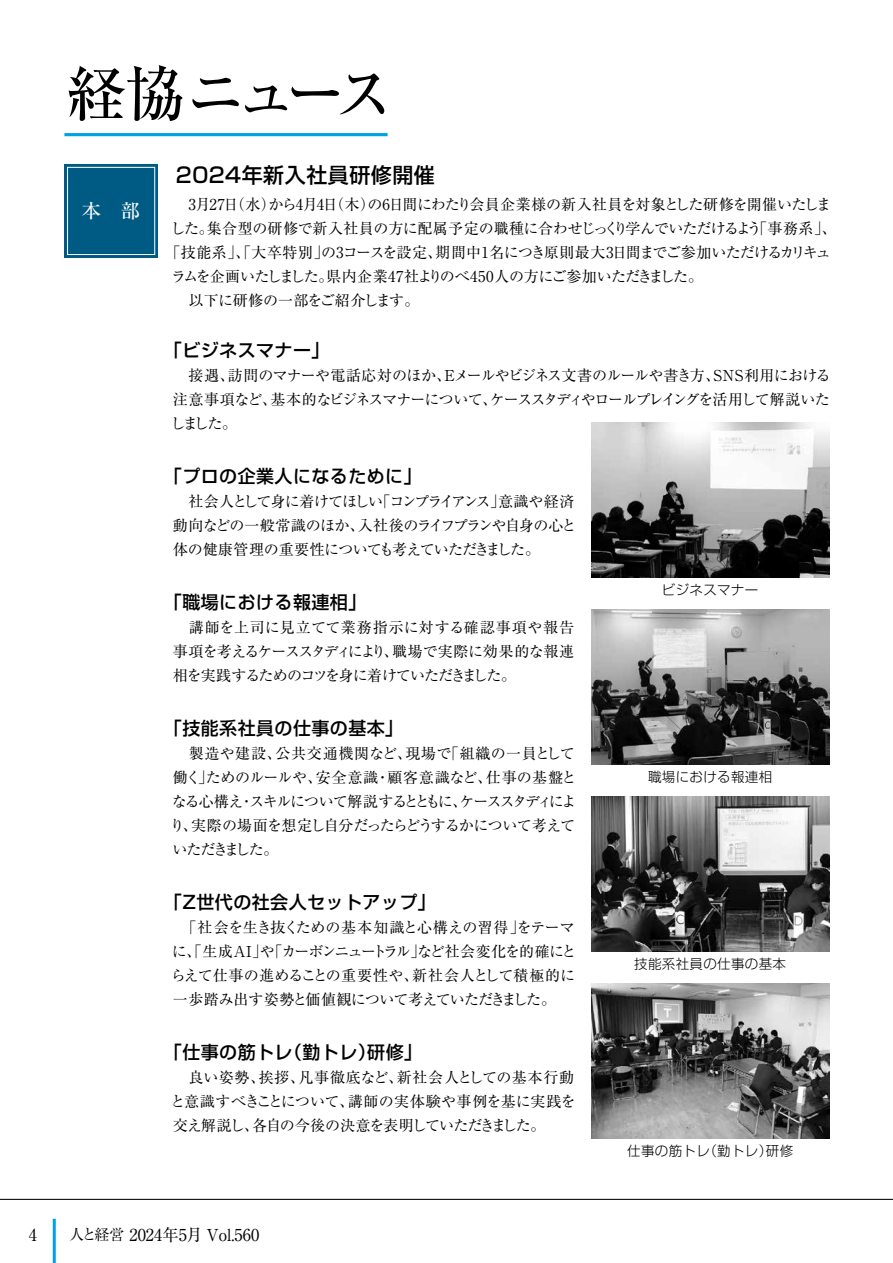
<style>
.page{position:relative;width:893px;height:1263px;background:#fff}
.page>*{position:absolute;margin:0;border:0;box-sizing:border-box;transform-origin:0 0}
.t1{font:500 60px "Ryumin Pr 5";letter-spacing:-.16em;color:#000}
.t2{font:500 21px "Shin Go Pr 5";letter-spacing:.025em;color:#000}
.t3{font:500 19.5px "Ryumin Pr 5";color:#fff}
.t4{font:500 18px "Shin Go Pr 5";letter-spacing:.025em;color:#000}
.t5{font:16.5px "Ryumin Pr 5";color:#000}
.t6{font:16.5px "Ryumin Pr 6";color:#000}
.t7{font:15px/24px "Ryumin Pr 5";letter-spacing:-.055em;color:#000;text-align:justify}
.t8{font:15px "Ryumin Pr 5";letter-spacing:-.015em;color:#000}
.t9{font:15px "Ryumin Pr 5";letter-spacing:-.035em;color:#000}
.t10{font:15px "Ryumin Pr 5";letter-spacing:-.02em;color:#000}
.t11{font:300 13.5px "Shin Go Pr 5";letter-spacing:.025em;color:#000}
.s1{font-size:15px}
</style>
<div class="page">
<hr style="left:0;top:1199px;width:893px;height:1px;background:#000">
<hr style="left:53px;top:1219px;width:3px;height:44px;background:#00a0e9">
<div style="left:64px;top:164px;width:94px;height:94px;background:#005b84"></div>
<div style="left:67px;top:167px;width:88px;height:88px;border:1px solid #fff"></div>
<img style="left:591px;top:423px;width:238px;height:155px">
<img style="left:591px;top:610px;width:238px;height:154px">
<img style="left:591px;top:797px;width:238px;height:154px">
<img style="left:591px;top:984px;width:238px;height:154px">
<hr style="left:64px;top:133px;width:324px;height:3px;background:#00a0e9">
<h1 class="t1" style="left:66px;top:46px;width:330px">経協ニュース</h1>
<h3 class="t3" style="left:81px;top:196px;width:60px">本　部</h3>
<h2 class="t2" style="left:176px;top:157px;width:261px">2024年新入社員研修開催</h2>
<p class="t7" style="left:173px;top:192px;width:660px">　3月27日（水）から4月4日（木）の6日間にわたり会員企業様の新入社員を対象とした研修を開催いたしま</p>
<p class="t8" style="left:170px;top:217px;width:668px">した。集合型の研修で新入社員の方に配属予定の職種に合わせじっくり学んでいただけるよう「事務系」、</p>
<p class="t7" style="left:165px;top:240px;width:667px">「技能系」、「大卒特別」の3コースを設定、期間中1名につき原則最大3日間までご参加いただけるカリキュ</p>
<p class="t9" style="left:171px;top:265px;width:533px">ラムを企画いたしました。県内企業47社よりのべ450人の方にご参加いただきました。</p>
<p class="t10" style="left:173px;top:289px;width:248px">　以下に研修の一部をご紹介します。</p>
<p class="t4" style="left:164px;top:335px;width:167px">「ビジネスマナー」</p>
<p class="t7" style="left:170px;top:363px;width:662px">　接遇、訪問のマナーや電話応対のほか、Eメールやビジネス文書のルールや書き方、SNS利用における注意事項など、基本的なビジネスマナーについて、ケーススタディやロールプレイングを活用して解説いたしました。</p>
<p class="t4" style="left:164px;top:461px;width:259px">「プロの企業人になるために」</p>
<p class="t7" style="left:173px;top:489px;width:405px;text-align:left">　社会人として身に着けてほしい「コンプライアンス」意識や経済動向などの一般常識のほか、入社後のライフプランや自身の心と体の健康管理の重要性についても考えていただきました。</p>
<p class="t4" style="left:164px;top:587px;width:204px">「職場における報連相」</p>
<p class="t7" style="left:173px;top:615px;width:403px">　講師を上司に見立てて業務指示に対する確認事項や報告事項を考えるケーススタディにより、職場で実際に効果的な報連相を実践するためのコツを身に着けていただきました。</p>
<p class="t4" style="left:164px;top:713px;width:241px">「技能系社員の仕事の基本」</p>
<p class="t7" style="left:170px;top:741px;width:408px">　製造や建設、公共交通機関など、現場で「組織の一員として働く」ためのルールや、安全意識・顧客意識など、仕事の基盤となる心構え・スキルについて解説するとともに、ケーススタディにより、実際の場面を想定し自分だったらどうするかについて考えていただきました。</p>
<p class="t4" style="left:164px;top:887px;width:273px">「Z世代の社会人セットアップ」</p>
<p class="t7" style="left:171px;top:915px;width:407px">　「社会を生き抜くための基本知識と心構えの習得」をテーマに、「生成AI」や「カーボンニュートラル」など社会変化を的確にとらえて仕事の進めることの重要性や、新社会人として積極的に一歩踏み出す姿勢と価値観について考えていただきました。</p>
<p class="t4" style="left:164px;top:1037px;width:260px">「仕事の筋トレ（勤トレ）研修」</p>
<p class="t7" style="left:171px;top:1065px;width:407px">　良い姿勢、挨拶、凡事徹底など、新社会人としての基本行動と意識すべきことについて、講師の実体験や事例を基に実践を交え解説し、各自の今後の決意を表明していただきました。</p>
<p class="t11" style="left:662px;top:579px;width:98px">ビジネスマナー</p>
<p class="t11" style="left:648px;top:766px;width:126px">職場における報連相</p>
<p class="t11" style="left:634px;top:953px;width:153px">技能系社員の仕事の基本</p>
<p class="t11" style="left:627px;top:1140px;width:168px">仕事の筋トレ（勤トレ）研修</p>
<p class="t6" style="left:29px;top:1221px;width:10px">4</p>
<p class="t5" style="left:69px;top:1221px;width:192px"><span class="s1">人と経営</span> 2024年5月 Vol.560</p>
</div>
